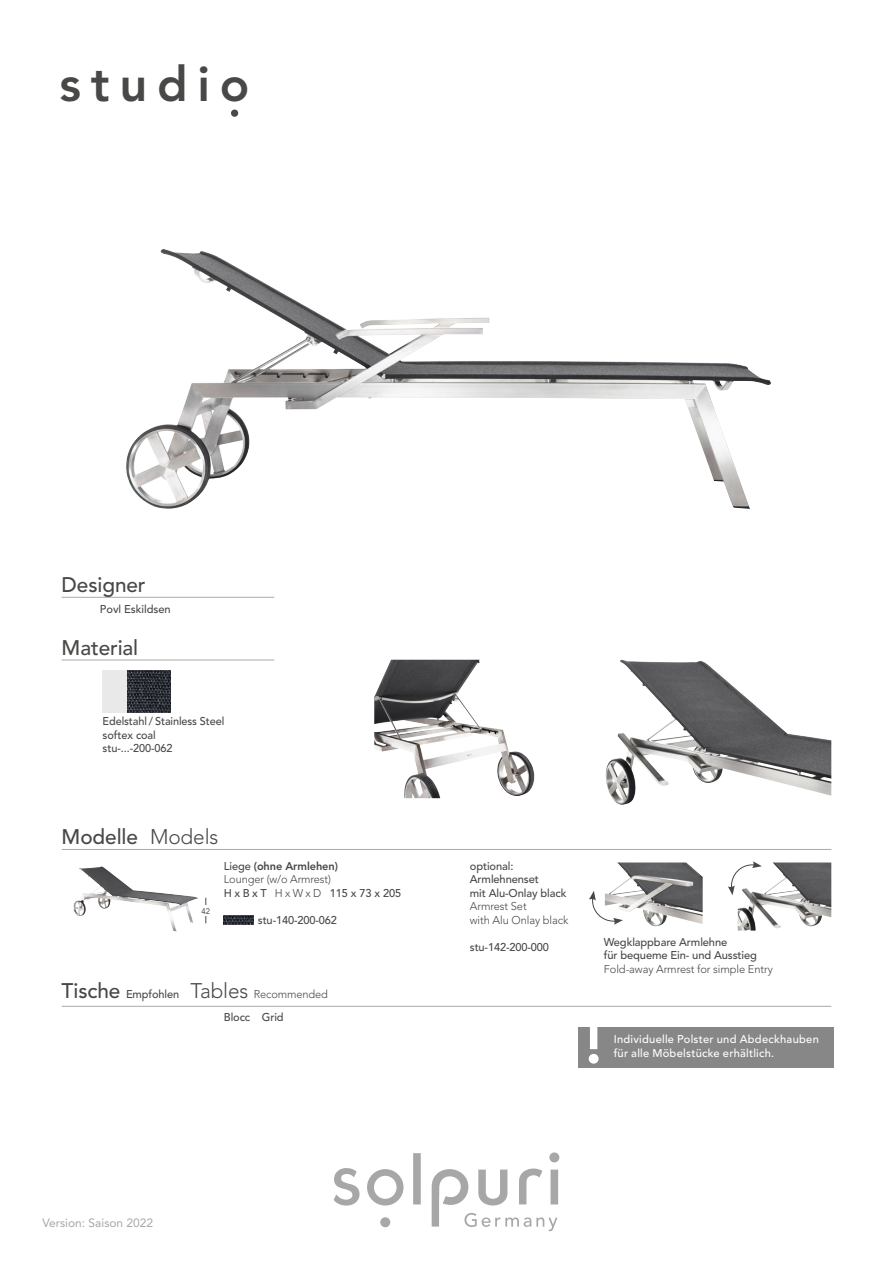
<style>
.page{position:relative;width:893px;height:1263px;background:#fff}
.page>*{position:absolute;margin:0;border:0;box-sizing:border-box;transform-origin:0 0}
.t1{font:800 48.6px "Avenir LT Std";letter-spacing:.2em;color:#484847}
.t2{font:500 21px "Avenir LT Std";letter-spacing:-.005em;color:#484847}
.t3{font:12px "Avenir LT Std";color:#a7a7a8}
.t4{font:500 11.25px/13.5px "Avenir LT Std";letter-spacing:-.01em;color:#484847}
.t5{font:300 11.25px/13.5px "Avenir LT Std";letter-spacing:-.01em;color:#484847}
.t6{font:500 11.25px/14.2px "Avenir LT Std";letter-spacing:.025em;color:#fff}
.t7{font:8.1px "Avenir LT Std";color:#484847;scale:.95 1}
.s1{font-weight:300}
.s2{font-weight:500}
.s3{font-weight:800}
.s4{font-weight:500;font-size:21px}
.s5{font-size:21px}
</style>
<div class="page">
<svg style="left:367px;top:1169px;width:36px;height:36px"></svg>
<div style="left:413px;top:1153px;width:8px;height:51px;background:#a7a7a8"></div>
<div style="left:380px;top:1217px;width:10px;height:10px;background:#a7a7a8;border-radius:50%"></div>
<div style="left:549px;top:1152px;width:10px;height:10px;background:#a7a7a8;border-radius:50%"></div>
<div style="left:551px;top:1169px;width:7px;height:35px;background:#a7a7a8"></div>
<svg style="left:334px;top:1168px;width:25px;height:37px"></svg>
<svg style="left:432px;top:1168px;width:125px;height:63px"></svg>
<div style="left:231px;top:110px;width:7px;height:7px;background:#484847;border-radius:50%"></div>
<div style="left:578px;top:1027px;width:255px;height:40px;background:#868786"></div>
<svg style="left:589px;top:1027px;width:10px;height:37px"></svg>
<img style="left:374px;top:660px;width:160px;height:138px">
<img style="left:606px;top:660px;width:225px;height:145px">
<img style="left:126px;top:249px;width:645px;height:260px">
<hr style="left:62px;top:1006px;width:769px;height:1px;background:#a9a9aa">
<img style="left:127px;top:670px;width:44px;height:42px">
<div style="left:103px;top:670px;width:24px;height:42px;background:#e9e9e9"></div>
<hr style="left:62px;top:660px;width:212px;height:1px;background:#a9a9aa">
<hr style="left:62px;top:597px;width:212px;height:1px;background:#a9a9aa">
<hr style="left:62px;top:849px;width:769px;height:1px;background:#a9a9aa">
<img style="left:74px;top:866px;width:124px;height:65px">
<img style="left:224px;top:915px;width:30px;height:9px">
<img style="left:613px;top:862px;width:90px;height:64px">
<img style="left:738px;top:862px;width:93px;height:68px">
<svg style="left:589px;top:891px;width:34px;height:34px"></svg>
<svg style="left:728px;top:861px;width:34px;height:34px"></svg>
<svg style="left:206px;top:898px;width:1px;height:25px"></svg>
<div style="left:197px;top:905px;width:17px;height:11px;background:#fff"></div>
<h1 class="t1" style="left:60px;top:55px;width:191px">studio</h1>
<h2 class="t2" style="left:62px;top:573px;width:85px">Designer</h2>
<p class="t4" style="left:100px;top:603px;width:72px">Povl Eskildsen</p>
<h2 class="t2" style="left:62px;top:636px;width:78px">Material</h2>
<p class="t4" style="left:103px;top:715px;width:123px">Edelstahl / Stainless Steel softex coal stu-...-200-062</p>
<h2 class="t2" style="left:62px;top:825px;width:158px">Modelle <span class="s1">Models</span></h2>
<p class="t7" style="left:202px;top:906px;width:10px">42</p>
<p class="t5" style="left:224px;top:859px;width:179px"><span class="s2">Liege</span> <span class="s3">(ohne Armlehen)<br></span>Lounger (w/o Armrest)<br><span class="s2">H x B x T</span> H x W x D <span class="s2">115 x 73 x 205</span></p>
<p class="t4" style="left:258px;top:913px;width:81px">stu-140-200-062</p>
<p class="t5" style="left:62px;top:988px;width:268px"><span class="s4">Tische</span> <span class="s2">Empfohlen</span> <span class="s5">Tables</span> Recommended</p>
<p class="t4" style="left:224px;top:1010px;width:61px">Blocc Grid</p>
<p class="t3" style="left:43px;top:1216px;width:112px">Version: Saison 2022</p>
<p class="t4" style="left:470px;top:859px;width:98px">optional:<br>Armlehnenset<br>mit Alu-Onlay black</p>
<p class="t5" style="left:470px;top:900px;width:100px">Armrest Set<br>with Alu Onlay black</p>
<p class="t4" style="left:470px;top:940px;width:81px">stu-142-200-000</p>
<p class="t4" style="left:604px;top:935px;width:155px">Wegklappbare Armlehne<br>für bequeme Ein- und Ausstieg</p>
<p class="t5" style="left:604px;top:962px;width:171px">Fold-away Armrest for simple Entry</p>
<p class="t6" style="left:614px;top:1032px;width:207px">Individuelle Polster und Abdeckhauben für alle Möbelstücke erhältlich.</p>
</div>
